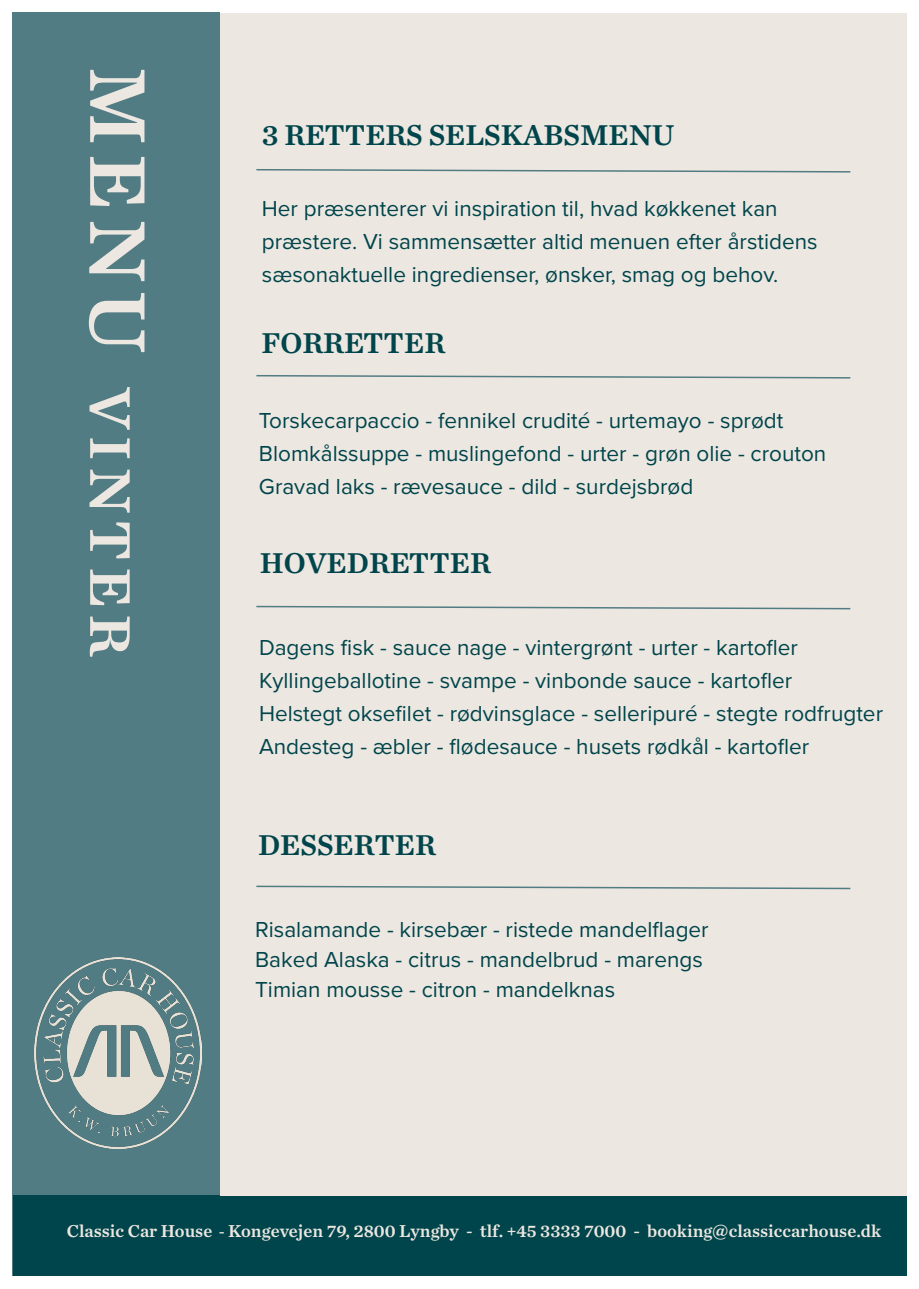
<style>
.page{position:relative;width:919px;height:1289px;background:#fff}
.page>*{position:absolute;margin:0;border:0;box-sizing:border-box;transform-origin:0 0}
.t1{font:60px "Chronicle Text G2 Semi";letter-spacing:.11em;color:#ede7e1}
.t2{font:30px "Chronicle Text G2 Semi";color:#00454b}
.t3{font:22.5px/33px "Proxima Nova";color:#00454b}
.t4{font:18px "Chronicle Text G2 Semi";color:#ede7e1}
.s1{font-size:82.5px}
.s2{font-size:16.5px}
</style>
<div class="page">
<div style="left:13px;top:13px;width:207px;height:1263px;background:#527c83"></div>
<div style="left:13px;top:1195px;width:893px;height:81px;background:#00454b"></div>
<div style="left:220px;top:13px;width:686px;height:1182px;background:#ede7e1"></div>
<svg style="left:256px;top:375px;width:595px;height:4px"></svg>
<svg style="left:256px;top:605px;width:595px;height:5px"></svg>
<img style="left:35px;top:957px;width:166px;height:191px">
<svg style="left:256px;top:885px;width:595px;height:5px"></svg>
<svg style="left:256px;top:169px;width:595px;height:4px"></svg>
<p class="t1" style="left:157px;top:67px;width:591px;rotate:90deg"><span class="s1">MENU</span> VINTER</p>
<p class="t2" style="left:262px;top:111px;width:414px">3 RETTERS SELSKABSMENU</p>
<p class="t3" style="left:262px;top:191px;width:557px">Her præsenterer vi inspiration til, hvad køkkenet kan præstere. Vi sammensætter altid menuen efter årstidens sæsonaktuelle ingredienser, ønsker, smag og behov.</p>
<p class="t2" style="left:261px;top:319px;width:185px">FORRETTER</p>
<p class="t3" style="left:259px;top:403px;width:569px">Torskecarpaccio - fennikel crudité - urtemayo - sprødt<br>Blomkålssuppe - muslingefond - urter - grøn olie - crouton<br>Gravad laks - rævesauce - dild - surdejsbrød</p>
<p class="t2" style="left:260px;top:539px;width:232px">HOVEDRETTER</p>
<p class="t3" style="left:259px;top:629px;width:625px">Dagens fisk - sauce nage - vintergrønt - urter - kartofler Kyllingeballotine - svampe - vinbonde sauce - kartofler<br>Helstegt oksefilet - rødvinsglace - selleripuré - stegte rodfrugter Andesteg - æbler - flødesauce - husets rødkål - kartofler</p>
<p class="t2" style="left:258px;top:821px;width:179px">DESSERTER</p>
<p class="t3" style="left:255px;top:913px;width:455px;line-height:30px">Risalamande - kirsebær - ristede mandelflager<br>Baked Alaska - citrus - mandelbrud - marengs<br>Timian mousse - citron - mandelknas</p>
<p class="t4" style="left:67px;top:1216px;width:815px">Classic Car House <span class="s2">-</span> Kongevejen 79, 2800 Lyngby - tlf. +45 3333 7000 - booking@classiccarhouse.dk</p>
</div>
